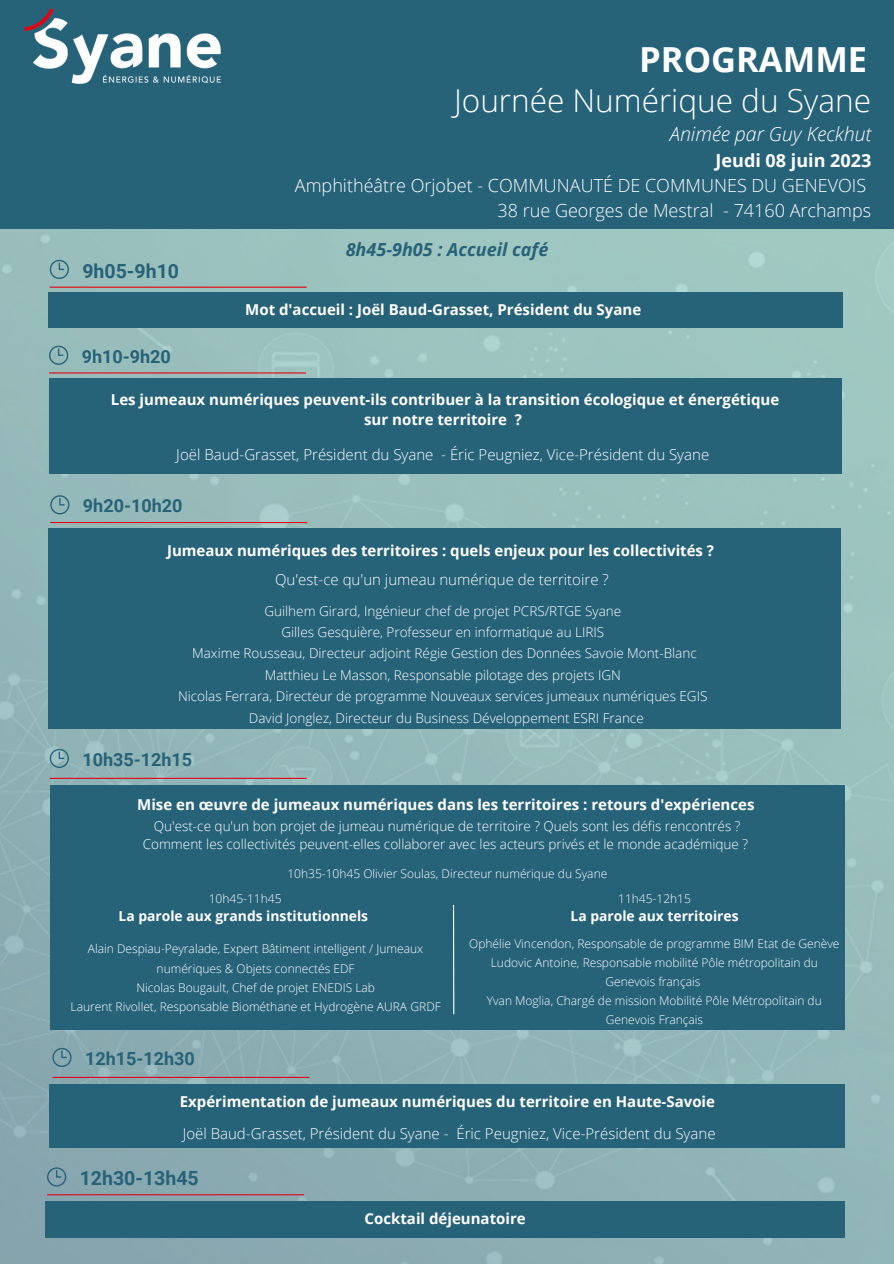
<style>
.page{position:relative;width:894px;height:1264px;background:#fff}
.page>*{position:absolute;margin:0;border:0;box-sizing:border-box;transform-origin:0 0}
.t1{font:700 34.5px "Open Sans";color:#fff}
.t2{font:300 31.5px "Open Sans";color:#fff}
.t3{font:700 19.5px "Roboto";color:#266278}
.t4{font:italic 300 19.5px "Open Sans";color:#fff}
.t5{font:300 18px "Open Sans";color:#fff}
.t6{font:700 18px "Roboto";color:#266278}
.t7{font:italic 700 18px "Open Sans";color:#266278}
.t8{font:700 18px "Open Sans";color:#fff}
.t9{font:700 15px "Open Sans";color:#fff}
.t10{font:300 15px "Open Sans";color:#fff}
.t11{font:700 13.8px "Open Sans";color:#fff}
.t12{font:300 13.5px "Open Sans";color:#fff}
.t13{font:300 12px/19px "Open Sans";color:#fff;text-align:center}
</style>
<div class="page">
<img style="left:0;top:228px;width:893px;height:1035px">
<div style="left:0;top:0;width:893px;height:228px;background:#266278"></div>
<img style="left:24px;top:8px;width:197px;height:76px">
<div style="left:48px;top:292px;width:794px;height:36px;background:#266278"></div>
<svg style="left:52px;top:1047px;width:20px;height:20px"></svg>
<hr style="left:52px;top:1076px;width:257px;height:1px;background:#e30613">
<div style="left:49px;top:1083px;width:795px;height:64px;background:#266278"></div>
<svg style="left:50px;top:748px;width:19px;height:20px"></svg>
<hr style="left:50px;top:777px;width:256px;height:2px;background:#e30613">
<div style="left:50px;top:785px;width:794px;height:244px;background:#266278"></div>
<hr style="left:453px;top:905px;width:1px;height:109px;background:#fff">
<div style="left:49px;top:378px;width:792px;height:95px;background:#266278"></div>
<svg style="left:50px;top:495px;width:19px;height:19px"></svg>
<hr style="left:50px;top:522px;width:257px;height:1px;background:#e30613">
<div style="left:45px;top:1201px;width:799px;height:37px;background:#266278"></div>
<div style="left:49px;top:528px;width:791px;height:200px;background:#266278"></div>
<svg style="left:50px;top:260px;width:19px;height:19px"></svg>
<hr style="left:50px;top:286px;width:256px;height:2px;background:#e30613">
<hr style="left:49px;top:372px;width:257px;height:1px;background:#e30613">
<svg style="left:49px;top:346px;width:19px;height:19px"></svg>
<svg style="left:47px;top:1167px;width:19px;height:19px"></svg>
<hr style="left:47px;top:1194px;width:257px;height:1px;background:#e30613">
<p class="t1" style="left:639px;top:35px;width:229px">PROGRAMME</p>
<p class="t2" style="left:454px;top:78px;width:418px">Journée Numérique du Syane</p>
<p class="t4" style="left:669px;top:121px;width:203px">Animée par Guy Keckhut</p>
<p class="t3" style="left:82px;top:260px;width:98px">9h05-9h10</p>
<p class="t8" style="left:715px;top:148px;width:157px">Jeudi 08 juin 2023</p>
<p class="t5" style="left:295px;top:172px;width:572px">Amphithéâtre Orjobet - COMMUNAUTÉ DE COMMUNES DU GENEVOIS</p>
<p class="t5" style="left:497px;top:197px;width:375px">38 rue Georges de Mestral - 74160 Archamps</p>
<p class="t7" style="left:345px;top:237px;width:204px">8h45-9h05 : Accueil café</p>
<p class="t9" style="left:245px;top:299px;width:397px">Mot d'accueil : Joël Baud-Grasset, Président du Syane</p>
<p class="t6" style="left:82px;top:346px;width:91px">9h10-9h20</p>
<p class="t9" style="left:111px;top:388px;width:669px">Les jumeaux numériques peuvent-ils contribuer à la transition écologique et énergétique</p>
<p class="t9" style="left:364px;top:409px;width:159px">sur notre territoire ?</p>
<p class="t10" style="left:176px;top:443px;width:534px">Joël Baud-Grasset, Président du Syane - Éric Peugniez, Vice-Président du Syane</p>
<p class="t6" style="left:83px;top:495px;width:101px">9h20-10h20</p>
<p class="t9" style="left:167px;top:539px;width:548px">Jumeaux numériques des territoires : quels enjeux pour les collectivités ?</p>
<p class="t10" style="left:275px;top:569px;width:335px">Qu'est-ce qu'un jumeau numérique de territoire ?</p>
<p class="t12" style="left:264px;top:601px;width:358px">Guilhem Girard, Ingénieur chef de projet PCRS/RTGE Syane</p>
<p class="t12" style="left:281px;top:622px;width:324px">Gilles Gesquière, Professeur en informatique au LIRIS</p>
<p class="t12" style="left:192px;top:644px;width:506px">Maxime Rousseau, Directeur adjoint Régie Gestion des Données Savoie Mont-Blanc</p>
<p class="t12" style="left:264px;top:665px;width:357px">Matthieu Le Masson, Responsable pilotage des projets IGN</p>
<p class="t12" style="left:178px;top:686px;width:531px">Nicolas Ferrara, Directeur de programme Nouveaux services jumeaux numériques EGIS</p>
<p class="t12" style="left:249px;top:708px;width:396px">David Jonglez, Directeur du Business Développement ESRI France</p>
<p class="t6" style="left:82px;top:749px;width:111px">10h35-12h15</p>
<p class="t9" style="left:137px;top:793px;width:618px">Mise en œuvre de jumeaux numériques dans les territoires : retours d'expériences</p>
<p class="t12" style="left:154px;top:816px;width:588px">Qu'est-ce qu'un bon projet de jumeau numérique de territoire ? Quels sont les défis rencontrés ?</p>
<p class="t12" style="left:143px;top:834px;width:606px">Comment les collectivités peuvent-elles collaborer avec les acteurs privés et le monde académique ?</p>
<p class="t13" style="left:287px;top:863px;width:321px">10h35-10h45 Olivier Soulas, Directeur numérique du Syane</p>
<p class="t13" style="left:209px;top:889px;width:74px">10h45-11h45</p>
<p class="t11" style="left:118px;top:906px;width:251px">La parole aux grands institutionnels</p>
<p class="t13" style="left:88px;top:939px;width:337px">Alain Despiau-Peyralade, Expert Bâtiment intelligent / Jumeaux numériques &amp; Objets connectés EDF</p>
<p class="t13" style="left:136px;top:977px;width:240px">Nicolas Bougault, Chef de projet ENEDIS Lab</p>
<p class="t13" style="left:70px;top:996px;width:372px">Laurent Rivollet, Responsable Biométhane et Hydrogène AURA GRDF</p>
<p class="t6" style="left:85px;top:1048px;width:111px">12h15-12h30</p>
<p class="t13" style="left:618px;top:889px;width:74px">11h45-12h15</p>
<p class="t11" style="left:570px;top:906px;width:169px">La parole aux territoires</p>
<p class="t13" style="left:469px;top:933px;width:371px">Ophélie Vincendon, Responsable de programme BIM Etat de Genève</p>
<p class="t13" style="left:490px;top:952px;width:328px">Ludovic Antoine, Responsable mobilité Pôle métropolitain du<br>Genevois français</p>
<p class="t13" style="left:486px;top:990px;width:336px">Yvan Moglia, Chargé de mission Mobilité Pôle Métropolitain du<br>Genevois Français</p>
<p class="t9" style="left:180px;top:1090px;width:536px">Expérimentation de jumeaux numériques du territoire en Haute-Savoie</p>
<p class="t10" style="left:183px;top:1122px;width:534px">Joël Baud-Grasset, Président du Syane - Éric Peugniez, Vice-Président du Syane</p>
<p class="t3" style="left:80px;top:1167px;width:120px">12h30-13h45</p>
<p class="t9" style="left:364px;top:1208px;width:163px">Cocktail déjeunatoire</p>
</div>
